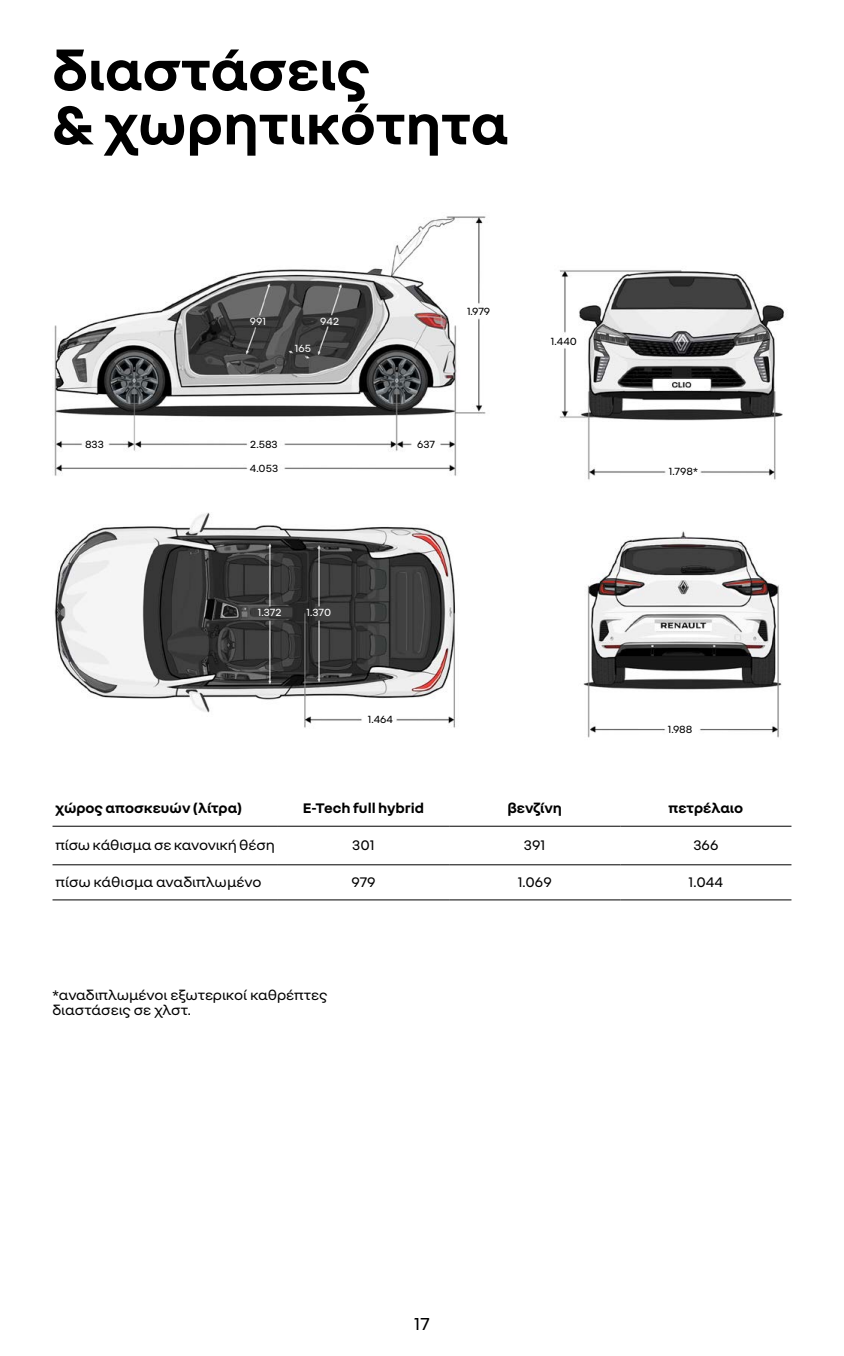
<style>
.page{position:relative;width:844px;height:1356px;background:#fff}
.page>*{position:absolute;margin:0;border:0;box-sizing:border-box;transform-origin:0 0}
.t1{font:700 59.25px/54px "Nouvel R";color:#000}
.t2{font:18.75px "Nouvel R";color:#000}
.t3{font:15px/15px "Nouvel R";letter-spacing:-.005em;color:#000}
.t4{font:700 15px "Nouvel R";color:#000}
.t5{font:11.25px "Nouvel R";color:#000}
.t6{font:11.25px "Nouvel R";color:#fff}
</style>
<div class="page">
<img style="left:54px;top:216px;width:432px;height:260px">
<img style="left:559px;top:270px;width:225px;height:210px">
<img style="left:54px;top:512px;width:402px;height:216px">
<img style="left:583px;top:531px;width:199px;height:207px">
<hr style="left:52px;top:826px;width:226px;height:1px;background:#000">
<hr style="left:52px;top:900px;width:226px;height:1px;background:#000">
<hr style="left:278px;top:826px;width:171px;height:1px;background:#000">
<hr style="left:449px;top:826px;width:171px;height:1px;background:#000">
<hr style="left:620px;top:826px;width:171px;height:1px;background:#000">
<hr style="left:278px;top:900px;width:171px;height:1px;background:#000">
<hr style="left:449px;top:900px;width:171px;height:1px;background:#000">
<hr style="left:620px;top:900px;width:171px;height:1px;background:#000">
<hr style="left:278px;top:865px;width:171px;height:1px;background:#000">
<hr style="left:449px;top:865px;width:171px;height:1px;background:#000">
<hr style="left:620px;top:865px;width:171px;height:1px;background:#000">
<hr style="left:52px;top:865px;width:226px;height:1px;background:#000">
<h1 class="t1" style="left:52px;top:40px;width:457px">διαστάσεις<br>&amp; χωρητικότητα</h1>
<p class="t6" style="left:250px;top:315px;width:18px">991</p>
<p class="t6" style="left:295px;top:341px;width:18px">165</p>
<p class="t6" style="left:320px;top:315px;width:20px">942</p>
<p class="t5" style="left:467px;top:304px;width:25px">1.979</p>
<p class="t5" style="left:85px;top:437px;width:21px">833</p>
<p class="t5" style="left:250px;top:437px;width:29px">2.583</p>
<p class="t5" style="left:417px;top:437px;width:20px">637</p>
<p class="t5" style="left:250px;top:461px;width:30px">4.053</p>
<p class="t6" style="left:258px;top:605px;width:25px">1.372</p>
<p class="t6" style="left:306px;top:605px;width:26px">1.370</p>
<p class="t5" style="left:368px;top:712px;width:27px">1.464</p>
<p class="t5" style="left:551px;top:334px;width:27px">1.440</p>
<p class="t5" style="left:669px;top:464px;width:30px">1.798*</p>
<p class="t5" style="left:668px;top:722px;width:26px">1.988</p>
<p class="t4" style="left:56px;top:799px;width:188px">χώρος αποσκευών (λίτρα)</p>
<p class="t4" style="left:303px;top:799px;width:123px">E-Tech full hybrid</p>
<p class="t4" style="left:507px;top:799px;width:56px">βενζίνη</p>
<p class="t4" style="left:668px;top:799px;width:76px">πετρέλαιο</p>
<p class="t3" style="left:55px;top:837px;width:221px">πίσω κάθισμα σε κανονική θέση</p>
<p class="t3" style="left:352px;top:837px;width:24px">301</p>
<p class="t3" style="left:524px;top:837px;width:23px">391</p>
<p class="t3" style="left:693px;top:837px;width:27px">366</p>
<p class="t3" style="left:55px;top:874px;width:208px">πίσω κάθισμα αναδιπλωμένο</p>
<p class="t3" style="left:351px;top:874px;width:26px">979</p>
<p class="t3" style="left:518px;top:874px;width:36px">1.069</p>
<p class="t3" style="left:688px;top:874px;width:36px">1.044</p>
<p class="t3" style="left:52px;top:986px;width:276px">*αναδιπλωμένοι εξωτερικοί καθρέπτες διαστάσεις σε χλστ.</p>
<p class="t2" style="left:414px;top:1312px;width:17px">17</p>
</div>
